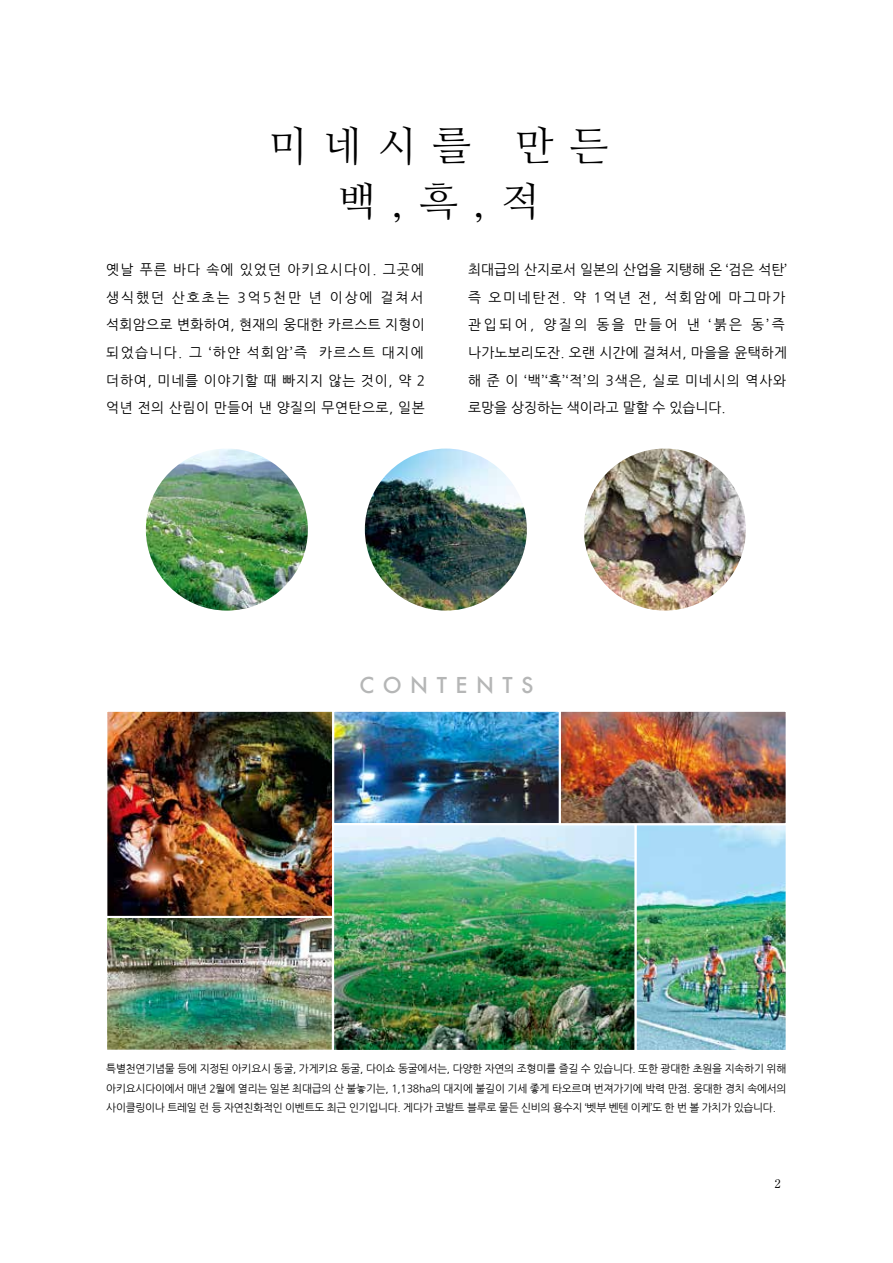
<style>
.page{position:relative;width:893px;height:1263px;background:#fff}
.page>*{position:absolute;margin:0;border:0;box-sizing:border-box;transform-origin:0 0}
.t1{font:40.35px/55.2px "Nanum Myeongjo";letter-spacing:.4em;color:#000;text-align:center}
.t2{font:500 21.3px "Futura";letter-spacing:.4em;color:#b5b6b6}
.t3{font:13.8px/27.6px "Nanum Gothic";letter-spacing:.015em;color:#000}
.t4{font:13.8px/27.6px "Nanum Gothic";letter-spacing:.06em;color:#000}
.t5{font:11.7px "Ryumin Pro";color:#000}
.t6{font:10.65px/19.2px "Nanum Gothic";letter-spacing:-.025em;color:#000;text-align:justify}
</style>
<div class="page">
<img style="left:108px;top:713px;width:677px;height:336px">
<div style="left:332px;top:710px;width:229px;height:115px;border:2px solid #fff"></div>
<div style="left:105px;top:710px;width:229px;height:208px;border:2px solid #fff"></div>
<div style="left:634px;top:823px;width:154px;height:229px;border:2px solid #fff"></div>
<div style="left:332px;top:823px;width:305px;height:229px;border:2px solid #fff"></div>
<div style="left:105px;top:916px;width:229px;height:136px;border:2px solid #fff"></div>
<div style="left:559px;top:710px;width:229px;height:115px;border:2px solid #fff"></div>
<img style="left:584px;top:448px;width:162px;height:162px;border-radius:81px">
<img style="left:365px;top:448px;width:162px;height:162px;border-radius:81px">
<img style="left:146px;top:448px;width:162px;height:162px;border-radius:81px">
<h1 class="t1" style="left:269px;top:118px;width:341px">미네시를 만든 백,흑,적</h1>
<p class="t4" style="left:106px;top:256px;width:320px">옛날 푸른 바다 속에 있었던 아키요시다이. 그곳에 생식했던 산호초는 3억5천만 년 이상에 걸쳐서 석회암으로 변화하여, 현재의 웅대한 카르스트 지형이 되었습니다. 그 ‘하얀 석회암’즉 카르스트 대지에 더하여, 미네를 이야기할 때 빠지지 않는 것이, 약 2 억년 전의 산림이 만들어 낸 양질의 무연탄으로, 일본</p>
<p class="t3" style="left:468px;top:256px;width:320px">최대급의 산지로서 일본의 산업을 지탱해 온 ‘검은 석탄’ 즉 오미네탄전. 약 1억년 전, 석회암에 마그마가 관입되어, 양질의 동을 만들어 낸 ‘붉은 동’즉 나가노보리도잔. 오랜 시간에 걸쳐서, 마을을 윤택하게 해 준 이 ‘백’‘흑’‘적’의 3색은, 실로 미네시의 역사와 로망을 상징하는 색이라고 말할 수 있습니다.</p>
<h2 class="t2" style="left:359px;top:670px;width:176px">CONTENTS</h2>
<p class="t6" style="left:106px;top:1059px;width:682px">특별천연기념물 등에 지정된 아키요시 동굴, 가게키요 동굴, 다이쇼 동굴에서는, 다양한 자연의 조형미를 즐길 수 있습니다. 또한 광대한 초원을 지속하기 위해 아키요시다이에서 매년 2월에 열리는 일본 최대급의 산 불놓기는, 1,138ha의 대지에 불길이 기세 좋게 타오르며 번져가기에 박력 만점. 웅대한 경치 속에서의 사이클링이나 트레일 런 등 자연친화적인 이벤트도 최근 인기입니다. 게다가 코발트 블루로 물든 신비의 용수지 ‘벳부 벤텐 이케’도 한 번 볼 가치가 있습니다.</p>
<p class="t5" style="left:775px;top:1175px;width:7px">2</p>
</div>
